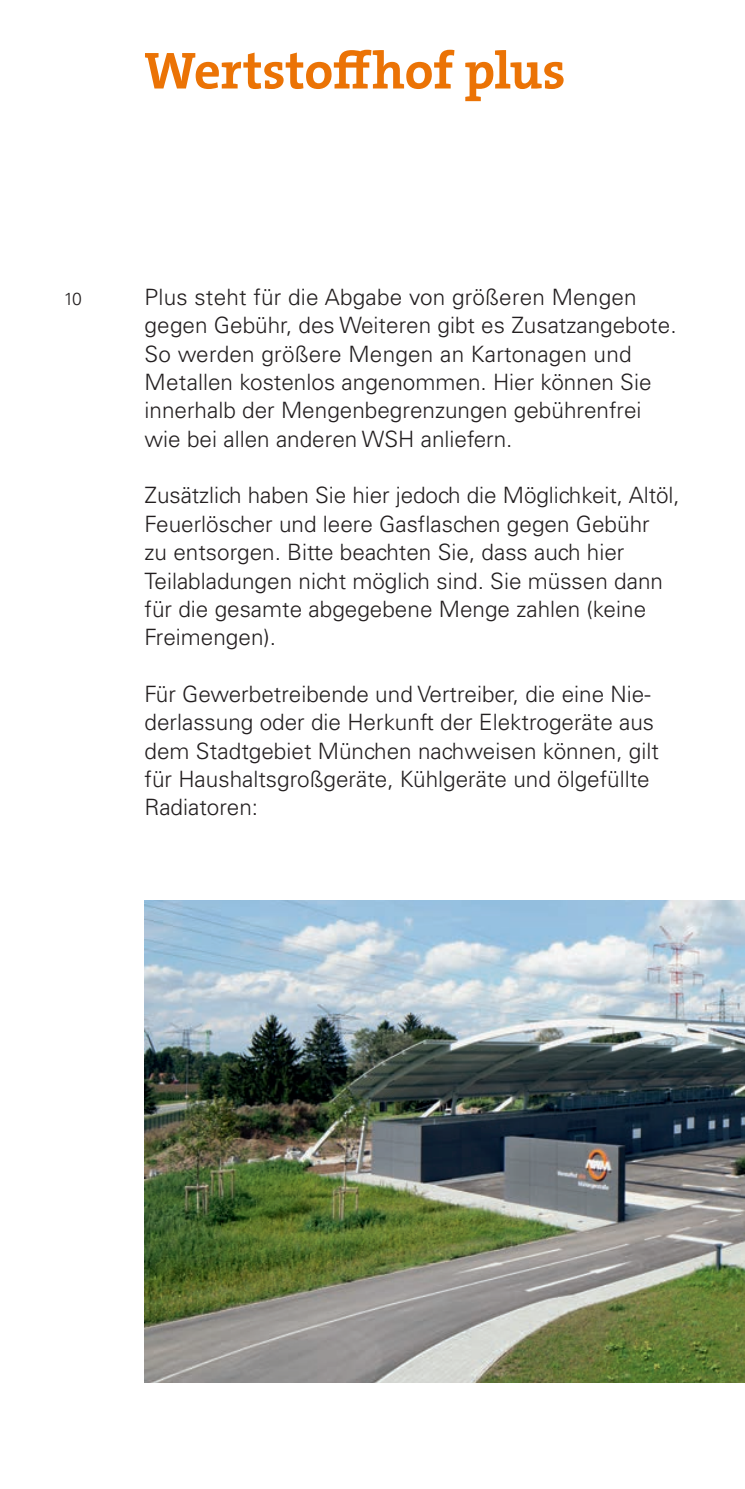
<style>
.page{position:relative;width:745px;height:1489px;background:#fff}
.page>*{position:absolute;margin:0;border:0;box-sizing:border-box;transform-origin:0 0}
.AWM___Innen___Headli{font:52.5px "The Serif HP7 Bld";letter-spacing:-.005em;color:#eb7305}
.AWM___Innen___Copy{font:300 22.5px/28.2px "Univers LT Std";color:#231f20}
.AWM___Pagina{font:300 17.5px "Univers LT Std";color:#231f20}
</style>
<div class="page">
<img style="left:144px;top:900px;width:600px;height:482px">
<p class="AWM___Innen___Headli" style="left:144px;top:36px;width:422px">Wertstoffhof plus</p>
<p class="AWM___Pagina" style="left:64px;top:288px;width:20px">10</p>
<p class="AWM___Innen___Copy" style="left:144px;top:283px;width:533px">Plus steht für die Abgabe von größeren Mengen gegen Gebühr, des Weiteren gibt es Zusatzangebote.<br>So werden größere Mengen an Kartonagen und Metallen kostenlos angenommen. Hier können Sie innerhalb der Mengenbegrenzungen gebührenfrei wie bei allen anderen WSH anliefern.</p>
<p class="AWM___Innen___Copy" style="left:144px;top:481px;width:536px">Zusätzlich haben Sie hier jedoch die Möglichkeit, Altöl, Feuerlöscher und leere Gasflaschen gegen Gebühr<br>zu entsorgen. Bitte beachten Sie, dass auch hier Teilabladungen nicht möglich sind. Sie müssen dann für die gesamte abgegebene Menge zahlen (keine Freimengen).</p>
<p class="AWM___Innen___Copy" style="left:144px;top:680px;width:515px">Für Gewerbetreibende und Vertreiber, die eine Nie&shy;derlassung oder die Herkunft der Elektrogeräte aus dem Stadtgebiet München nachweisen können, gilt für Haushaltsgroßgeräte, Kühlgeräte und ölgefüllte Radiatoren:</p>
</div>
